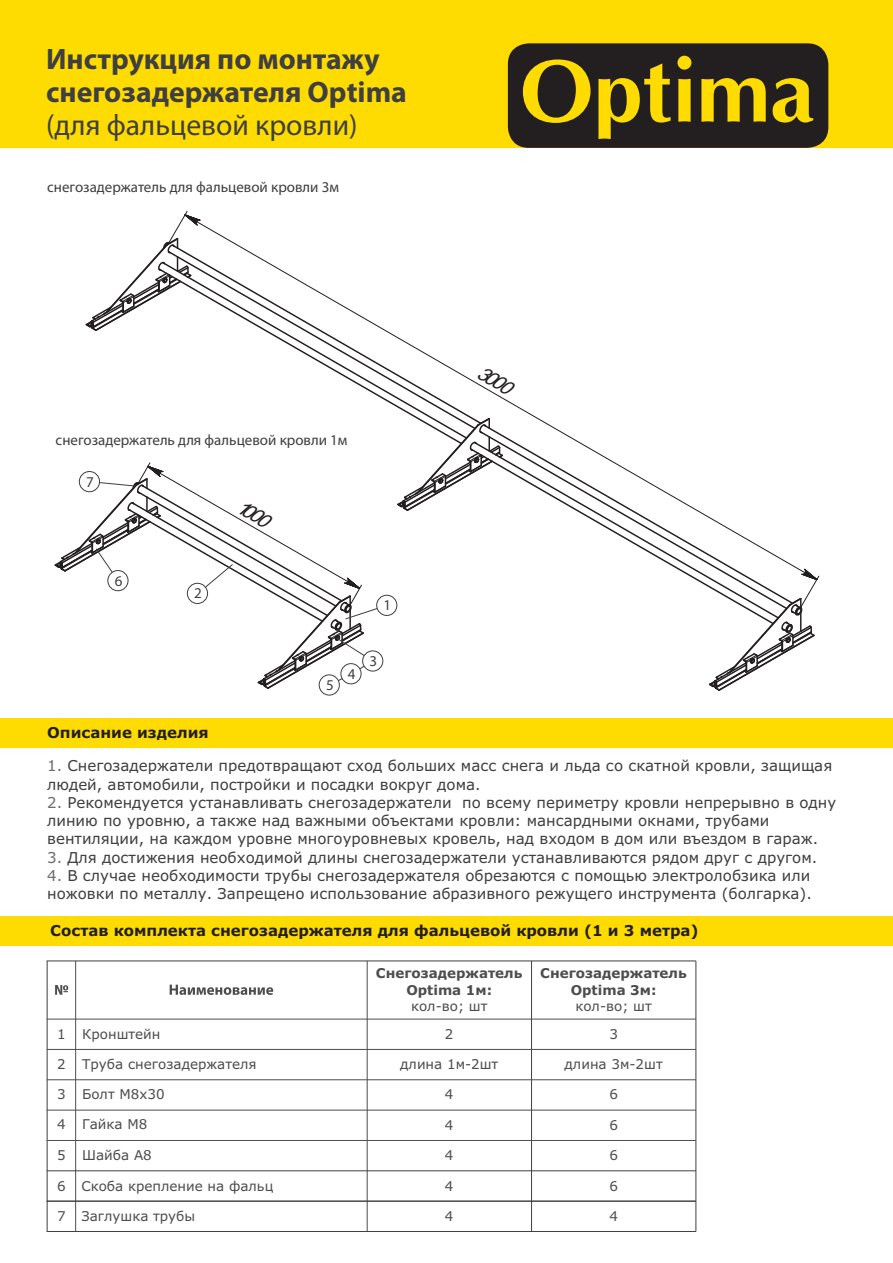
<style>
.page{position:relative;width:893px;height:1263px;background:#fff}
.page>*{position:absolute;margin:0;border:0;box-sizing:border-box;transform-origin:0 0}
.t1{font:700 29.7px/33px "Myriad Pro";color:#3f3f40}
.t2{font:29.7px "Myriad Pro";color:#3f3f40}
.t3{font:italic 19.65px "Arial";color:#231f20}
.t4{font:italic 19.5px "Arial";color:#231f20}
.t5{font:15px/18.3px "Verdana";color:#3f3f40}
.t6{font:15px "Myriad Pro";color:#3f3f40}
.t7{font:700 15px "Verdana";color:#231f20}
.t8{font:13.5px "Verdana";color:#4c4d4e}
.t9{font:700 13.5px/16.4px "Verdana";color:#4c4d4e;text-align:center}
.s1{color:#6b6b6e}
</style>
<div class="page">
<div style="left:0;top:916px;width:893px;height:30px;background:#ffdc01"></div>
<div style="left:0;top:718px;width:893px;height:30px;background:#ffdc01"></div>
<div style="left:0;top:0;width:893px;height:148px;background:#ffdc01"></div>
<svg style="left:204px;top:225px;width:589px;height:355px"></svg>
<svg style="left:708px;top:565px;width:112px;height:126px"></svg>
<svg style="left:85px;top:211px;width:119px;height:120px"></svg>
<svg style="left:55px;top:985px;width:13px;height:10px"></svg>
<svg style="left:170px;top:985px;width:103px;height:10px"></svg>
<hr style="left:47px;top:961px;width:1px;height:270px;background:#3f3f40">
<hr style="left:75px;top:961px;width:1px;height:270px;background:#4c4d4e">
<hr style="left:367px;top:961px;width:1px;height:270px;background:#4c4d4e">
<hr style="left:531px;top:961px;width:1px;height:270px;background:#3f3f40">
<hr style="left:695px;top:961px;width:1px;height:270px;background:#3f3f40">
<hr style="left:47px;top:1170px;width:649px;height:1px;background:#3f3f40">
<hr style="left:47px;top:1140px;width:649px;height:1px;background:#4c4d4e">
<hr style="left:47px;top:1110px;width:649px;height:1px;background:#4c4d4e">
<hr style="left:47px;top:1079px;width:649px;height:1px;background:#4c4d4e">
<hr style="left:47px;top:1049px;width:649px;height:1px;background:#4c4d4e">
<hr style="left:47px;top:1019px;width:649px;height:1px;background:#4c4d4e">
<hr style="left:47px;top:960px;width:649px;height:1px;background:#3f3f40">
<hr style="left:47px;top:1231px;width:649px;height:1px;background:#3f3f40">
<hr style="left:47px;top:1201px;width:649px;height:1px;background:#3f3f40">
<div style="left:376px;top:595px;width:21px;height:21px;border:1px solid #3f3f40;border-radius:50%"></div>
<div style="left:319px;top:674px;width:21px;height:21px;border:1px solid #3f3f40;border-radius:50%"></div>
<div style="left:362px;top:650px;width:21px;height:21px;border:1px solid #3f3f40;border-radius:50%"></div>
<svg style="left:54px;top:462px;width:324px;height:228px"></svg>
<div style="left:508px;top:43px;width:320px;height:105px;background:#231f20;border-radius:21px"></div>
<svg style="left:523px;top:56px;width:290px;height:83px"></svg>
<h1 class="t1" style="left:46px;top:45px;width:362px">Инструкция по монтажу снегозадержателя Optima</h1>
<h1 class="t2" style="left:46px;top:112px;width:313px">(для фальцевой кровли)</h1>
<p class="t6" style="left:47px;top:181px;width:293px">снегозадержатель для фальцевой кровли 3м</p>
<p class="t6" style="left:56px;top:434px;width:293px">снегозадержатель для фальцевой кровли 1м</p>
<p class="t6" style="left:86px;top:475px;width:9px">7</p>
<h2 class="t3" style="left:242px;top:499px;width:36px;rotate:30deg">1000</h2>
<p class="t6" style="left:115px;top:574px;width:9px">6</p>
<p class="t6" style="left:194px;top:587px;width:9px">2</p>
<p class="t6" style="left:384px;top:599px;width:9px">1</p>
<p class="t6" style="left:326px;top:679px;width:9px">5</p>
<p class="t6" style="left:348px;top:667px;width:9px">4</p>
<p class="t6" style="left:370px;top:655px;width:9px">3</p>
<h3 class="t4" style="left:483px;top:365px;width:37px;rotate:30deg">3000</h3>
<p class="t7" style="left:47px;top:727px;width:163px">Описание изделия</p>
<p class="t5" style="left:47px;top:758px;width:787px"><span class="s1">1.</span> Снегозадержатели предотвращают сход больших масс снега и льда со скатной кровли, защищая людей, автомобили, постройки и посадки вокруг дома.</p>
<p class="t5" style="left:47px;top:795px;width:791px"><span class="s1">2.</span> Рекомендуется устанавливать снегозадержатели по всему периметру кровли непрерывно в одну линию по уровню, а также над важными объектами кровли: мансардными окнами, трубами вентиляции, на каждом уровне многоуровневых кровель, над входом в дом или въездом в гараж.</p>
<p class="t5" style="left:47px;top:849px;width:772px"><span class="s1">3.</span> Для достижения необходимой длины снегозадержатели устанавливаются рядом друг с другом.</p>
<p class="t5" style="left:47px;top:867px;width:766px"><span class="s1">4.</span> В случае необходимости трубы снегозадержателя обрезаются с помощью электролобзика или ножовки по металлу. Запрещено использование абразивного режущего инструмента (болгарка).</p>
<p class="t7" style="left:50px;top:924px;width:650px">Состав комплекта снегозадержателя для фальцевой кровли (1 и 3 метра)</p>
<p class="t9" style="left:376px;top:966px;width:148px">Снегозадержатель<br>Optima 1м:</p>
<p class="t8" style="left:411px;top:1001px;width:78px">кол-во; шт</p>
<p class="t9" style="left:540px;top:966px;width:148px">Снегозадержатель<br>Optima 3м:</p>
<p class="t8" style="left:575px;top:1001px;width:78px">кол-во; шт</p>
<p class="t8" style="left:82px;top:1028px;width:80px">Кронштейн</p>
<p class="t8" style="left:445px;top:1028px;width:10px">2</p>
<p class="t8" style="left:609px;top:1028px;width:10px">3</p>
<p class="t8" style="left:565px;top:1059px;width:100px">длина 3м-2шт</p>
<p class="t8" style="left:609px;top:1089px;width:10px">6</p>
<p class="t8" style="left:609px;top:1120px;width:10px">6</p>
<p class="t8" style="left:609px;top:1150px;width:10px">6</p>
<p class="t8" style="left:609px;top:1180px;width:10px">6</p>
<p class="t8" style="left:57px;top:1028px;width:10px">1</p>
<p class="t8" style="left:57px;top:1059px;width:10px">2</p>
<p class="t8" style="left:57px;top:1089px;width:109px">3 Болт М8х30</p>
<p class="t8" style="left:57px;top:1119px;width:92px">4 Гайка М8</p>
<p class="t8" style="left:57px;top:1149px;width:96px">5 Шайба А8</p>
<p class="t8" style="left:57px;top:1180px;width:10px">6</p>
<p class="t8" style="left:57px;top:1210px;width:10px">7</p>
<p class="t8" style="left:82px;top:1059px;width:176px">Труба снегозадержателя</p>
<p class="t8" style="left:400px;top:1059px;width:100px">длина 1м-2шт</p>
<p class="t8" style="left:445px;top:1089px;width:10px">4</p>
<p class="t8" style="left:445px;top:1120px;width:10px">4</p>
<p class="t8" style="left:445px;top:1150px;width:10px">4</p>
<p class="t8" style="left:445px;top:1180px;width:10px">4</p>
<p class="t8" style="left:81px;top:1180px;width:194px">Скоба крепление на фальц</p>
<p class="t8" style="left:81px;top:1210px;width:115px">Заглушка трубы</p>
<p class="t8" style="left:445px;top:1210px;width:10px">4</p>
<p class="t8" style="left:609px;top:1210px;width:10px">4</p>
</div>
